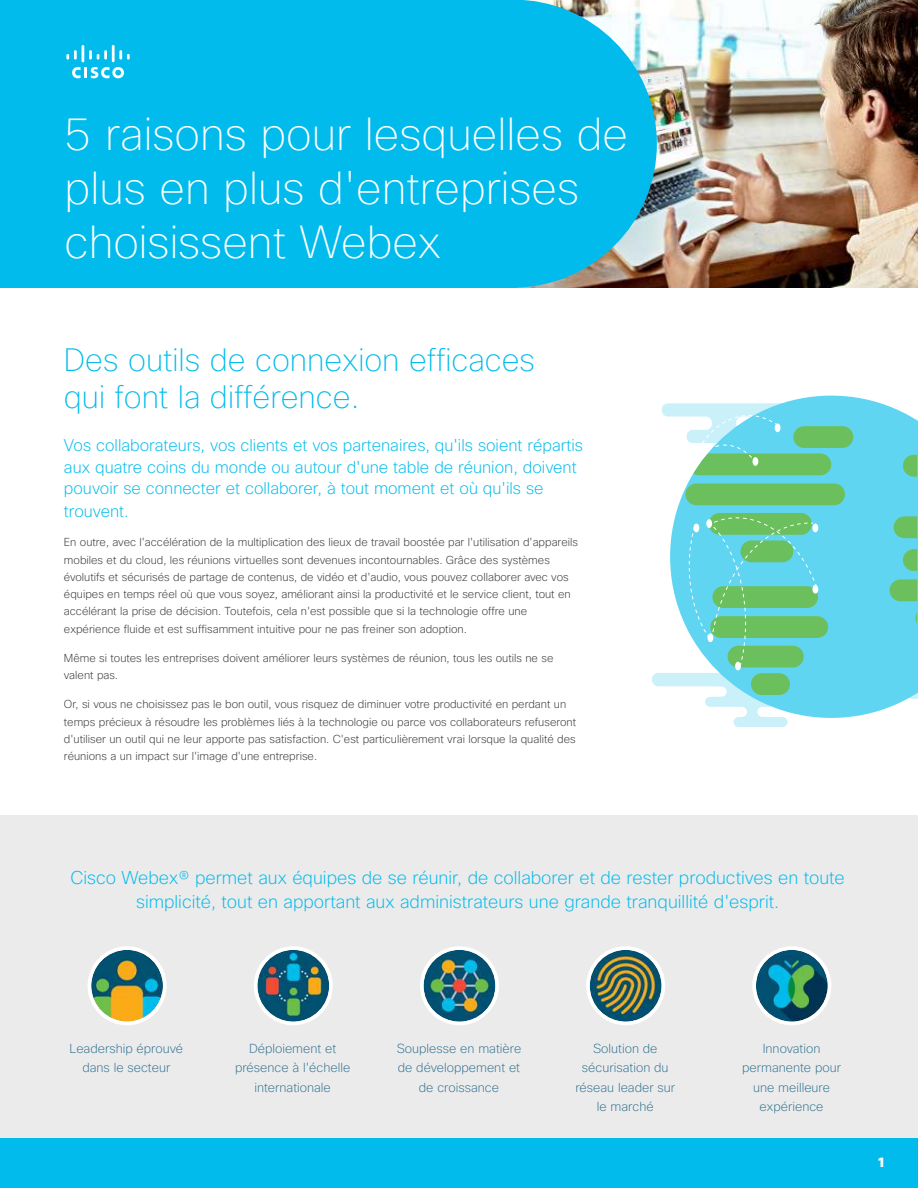
<style>
.page{position:relative;width:918px;height:1188px;background:#fff}
.page>*{position:absolute;margin:0;border:0;box-sizing:border-box;transform-origin:0 0}
.t1{font:100 45px/54px "Cisco Sans";color:#fff}
.t2{font:100 31.5px/36.8px "Cisco Sans";color:#00bbeb}
.t3{font:200 18px/24px "Cisco Sans";color:#00bbeb;text-align:center}
.t4{font:200 16.5px/22.2px "Cisco Sans";color:#00bbeb}
.t5{font:800 13.5px "Cisco Sans";color:#fff}
.t6{font:200 12.75px/19.5px "Cisco Sans";color:#33738f;text-align:center}
.t7{font:200 11.25px/17.2px "Cisco Sans";color:#333}
</style>
<div class="page">
<div style="left:0;top:1137px;width:918px;height:51px;background:#00bbeb"></div>
<div style="left:0;top:816px;width:918px;height:322px;background:#ebebec"></div>
<img style="left:525px;top:0;width:393px;height:288px">
<div style="left:0;top:0;width:517px;height:288px;background:#00bbeb"></div>
<div style="left:369px;top:0;width:288px;height:288px;background:#00bbeb;border-radius:50%"></div>
<svg style="left:66px;top:45px;width:64px;height:33px"></svg>
<svg style="left:652px;top:673px;width:136px;height:54px"></svg>
<svg style="left:670px;top:396px;width:247px;height:322px;background:#7cdcf3"></svg>
<div style="left:710px;top:616px;width:118px;height:22px;background:#6bbf5d;border-radius:11px"></div>
<div style="left:728px;top:646px;width:76px;height:21px;background:#6bbf5d;border-radius:11px"></div>
<div style="left:751px;top:673px;width:39px;height:22px;background:#6bbf5d;border-radius:11px"></div>
<div style="left:688px;top:453px;width:143px;height:22px;background:#6bbf5d;border-radius:11px"></div>
<div style="left:685px;top:483px;width:160px;height:22px;background:#6bbf5d;border-radius:11px"></div>
<div style="left:709px;top:513px;width:103px;height:22px;background:#6bbf5d;border-radius:11px"></div>
<div style="left:793px;top:426px;width:60px;height:22px;background:#6bbf5d;border-radius:11px"></div>
<svg style="left:890px;top:579px;width:27px;height:22px"></svg>
<svg style="left:916px;top:607px;width:1px;height:22px"></svg>
<svg style="left:903px;top:549px;width:14px;height:22px"></svg>
<svg style="left:903px;top:455px;width:14px;height:22px"></svg>
<svg style="left:894px;top:484px;width:23px;height:54px"></svg>
<div style="left:735px;top:662px;width:6px;height:8px;background:#fff;border-radius:50%"></div>
<div style="left:812px;top:524px;width:6px;height:8px;background:#fff;border-radius:50%"></div>
<div style="left:688px;top:461px;width:5px;height:9px;background:#fff;border-radius:50%"></div>
<svg style="left:662px;top:403px;width:148px;height:64px"></svg>
<svg style="left:688px;top:516px;width:129px;height:150px"></svg>
<svg style="left:89px;top:948px;width:76px;height:75px"></svg>
<img style="left:91px;top:950px;width:72px;height:72px;border-radius:36px">
<div style="left:88px;top:946px;width:79px;height:79px;border:4px solid #fff;border-radius:50%"></div>
<svg style="left:256px;top:948px;width:75px;height:75px"></svg>
<img style="left:257px;top:950px;width:72px;height:72px;border-radius:36px">
<div style="left:254px;top:946px;width:79px;height:79px;border:4px solid #fff;border-radius:50%"></div>
<svg style="left:422px;top:948px;width:75px;height:75px"></svg>
<img style="left:424px;top:950px;width:71px;height:72px;border-radius:36px">
<div style="left:420px;top:946px;width:79px;height:79px;border:4px solid #fff;border-radius:50%"></div>
<svg style="left:588px;top:948px;width:75px;height:75px"></svg>
<img style="left:590px;top:950px;width:72px;height:72px;border-radius:36px">
<div style="left:586px;top:946px;width:79px;height:79px;border:4px solid #fff;border-radius:50%"></div>
<svg style="left:754px;top:948px;width:76px;height:75px"></svg>
<img style="left:756px;top:950px;width:72px;height:72px;border-radius:36px">
<div style="left:752px;top:946px;width:79px;height:79px;border:4px solid #fff;border-radius:50%"></div>
<h1 class="t1" style="left:65px;top:111px;width:565px">5 raisons pour lesquelles de plus en plus d'entreprises choisissent Webex</h1>
<h2 class="t2" style="left:64px;top:344px;width:473px">Des outils de connexion efficaces qui font la différence.</h2>
<h3 class="t4" style="left:64px;top:434px;width:521px">Vos collaborateurs, vos clients et vos partenaires, qu'ils soient répartis aux quatre coins du monde ou autour d'une table de réunion, doivent pouvoir se connecter et collaborer, à tout moment et où qu'ils se trouvent.</h3>
<p class="t7" style="left:64px;top:534px;width:516px">En outre, avec l'accélération de la multiplication des lieux de travail boostée par l'utilisation d'appareils mobiles et du cloud, les réunions virtuelles sont devenues incontournables. Grâce des systèmes évolutifs et sécurisés de partage de contenus, de vidéo et d'audio, vous pouvez collaborer avec vos équipes en temps réel où que vous soyez, améliorant ainsi la productivité et le service client, tout en accélérant la prise de décision. Toutefois, cela n'est possible que si la technologie offre une expérience fluide et est suffisamment intuitive pour ne pas freiner son adoption.</p>
<p class="t7" style="left:64px;top:650px;width:491px">Même si toutes les entreprises doivent améliorer leurs systèmes de réunion, tous les outils ne se valent pas.</p>
<p class="t7" style="left:64px;top:696px;width:514px">Or, si vous ne choisissez pas le bon outil, vous risquez de diminuer votre productivité en perdant un temps précieux à résoudre les problèmes liés à la technologie ou parce vos collaborateurs refuseront d'utiliser un outil qui ne leur apporte pas satisfaction. C'est particulièrement vrai lorsque la qualité des réunions a un impact sur l'image d'une entreprise.</p>
<h3 class="t3" style="left:70px;top:866px;width:776px">Cisco Webex® permet aux équipes de se réunir, de collaborer et de rester productives en toute simplicité, tout en apportant aux administrateurs une grande tranquillité d'esprit.</h3>
<p class="t6" style="left:397px;top:1039px;width:126px">Souplesse en matière de développement et de croissance</p>
<p class="t6" style="left:69px;top:1039px;width:115px">Leadership éprouvé dans le secteur</p>
<p class="t6" style="left:235px;top:1039px;width:117px">Déploiement et présence à l'échelle internationale</p>
<p class="t6" style="left:575px;top:1039px;width:101px">Solution de sécurisation du réseau leader sur le marché</p>
<p class="t6" style="left:742px;top:1039px;width:100px">Innovation permanente pour une meilleure expérience</p>
<p class="t5" style="left:878px;top:1155px;width:10px">1</p>
</div>
